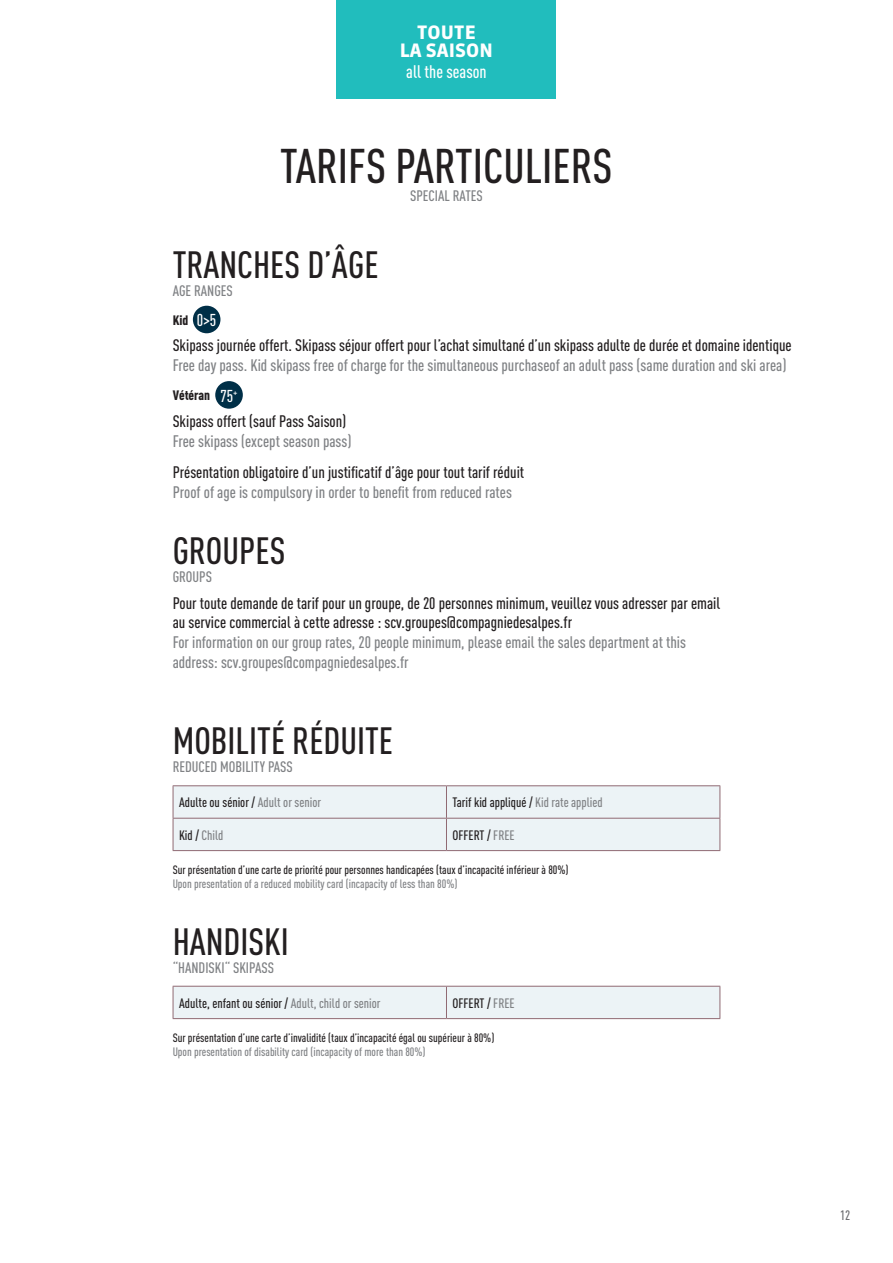
<style>
.page{position:relative;width:893px;height:1263px;background:#fff}
.page>*{position:absolute;margin:0;border:0;box-sizing:border-box;transform-origin:0 0}
.t1{font:500 48px "DIN Cond";color:#231f20}
.t2{font:500 37.5px "DIN Cond";color:#231f20}
.t3{font:700 18.45px "Sanuk OT";letter-spacing:.01em;color:#fff}
.t4{font:500 18px "DIN Cond";color:#fff}
.t5{font:500 16.95px "DIN Cond";color:#fff}
.t6{font:500 16.5px/19.8px "DIN Cond";color:#231f20}
.t7{font:500 16.5px/19.8px "DIN Cond";color:#808285}
.t8{font:500 15px "DIN Cond";color:#808285}
.t9{font:500 13.5px "DIN Cond";color:#231f20}
.t10{font:900 13.5px "DIN Cond";color:#231f20}
.t11{font:500 13.5px "DIN Cond";color:#808285}
.t12{font:500 13.5px "DIN Cond";color:#6c6d70}
.t13{font:500 12px "DIN Cond";color:#231f20}
.t14{font:500 12px "DIN Cond";color:#808285}
.s1{color:#808285}
.s2{color:#231f20}
</style>
<div class="page">
<div style="left:336px;top:0;width:220px;height:99px;background:#21bdbd"></div>
<div style="left:174px;top:786px;width:546px;height:64px;background:#ecf3f6"></div>
<hr style="left:173px;top:785px;width:273px;height:1px;background:#906a73">
<hr style="left:173px;top:786px;width:1px;height:32px;background:#906a73">
<hr style="left:446px;top:785px;width:274px;height:1px;background:#906a73">
<hr style="left:446px;top:786px;width:1px;height:32px;background:#906a73">
<hr style="left:720px;top:786px;width:1px;height:32px;background:#906a73">
<hr style="left:173px;top:818px;width:273px;height:1px;background:#906a73">
<hr style="left:173px;top:818px;width:1px;height:32px;background:#906a73">
<hr style="left:446px;top:818px;width:274px;height:1px;background:#906a73">
<hr style="left:446px;top:818px;width:1px;height:32px;background:#906a73">
<hr style="left:720px;top:818px;width:1px;height:32px;background:#906a73">
<hr style="left:173px;top:850px;width:273px;height:1px;background:#906a73">
<hr style="left:446px;top:850px;width:274px;height:1px;background:#906a73">
<div style="left:174px;top:987px;width:546px;height:31px;background:#ecf3f6"></div>
<hr style="left:173px;top:986px;width:273px;height:1px;background:#906a73">
<hr style="left:173px;top:986px;width:1px;height:32px;background:#906a73">
<hr style="left:446px;top:986px;width:274px;height:1px;background:#906a73">
<hr style="left:446px;top:986px;width:1px;height:32px;background:#906a73">
<hr style="left:720px;top:986px;width:1px;height:32px;background:#906a73">
<hr style="left:173px;top:1018px;width:273px;height:1px;background:#906a73">
<hr style="left:446px;top:1018px;width:274px;height:1px;background:#906a73">
<div style="left:193px;top:306px;width:27px;height:27px;background:#002f47;border-radius:50%"></div>
<div style="left:215px;top:381px;width:28px;height:28px;background:#002f47;border-radius:50%"></div>
<p class="t3" style="left:417px;top:20px;width:60px">TOUTE</p>
<p class="t3" style="left:400px;top:39px;width:95px">LA SAISON</p>
<p class="t4" style="left:406px;top:61px;width:82px">all the season</p>
<p class="t1" style="left:280px;top:138px;width:334px">TARIFS PARTICULIERS</p>
<p class="t8" style="left:410px;top:187px;width:74px">SPECIAL RATES</p>
<p class="t2" style="left:173px;top:242px;width:207px">TRANCHES D’ÂGE</p>
<p class="t8" style="left:173px;top:282px;width:62px">AGE RANGES</p>
<p class="t10" style="left:173px;top:312px;width:17px">Kid</p>
<p class="t5" style="left:197px;top:310px;width:21px">0&gt;5</p>
<p class="t6" style="left:173px;top:335px;width:620px">Skipass journée offert. Skipass séjour offert pour l’achat simultané d’un skipass adulte de durée et domaine identique</p>
<p class="t7" style="left:173px;top:355px;width:615px">Free day pass. Kid skipass free of charge for the simultaneous purchaseof an adult pass (same duration and ski area)</p>
<p class="t10" style="left:173px;top:387px;width:39px">Vétéran</p>
<p class="t5" style="left:220px;top:386px;width:19px">75<sup>+</sup></p>
<p class="t6" style="left:173px;top:411px;width:175px">Skipass offert (sauf Pass Saison)</p>
<p class="t7" style="left:173px;top:430px;width:180px">Free skipass (except season pass)</p>
<p class="t6" style="left:173px;top:462px;width:353px">Présentation obligatoire d’un justificatif d’âge pour tout tarif réduit</p>
<p class="t7" style="left:173px;top:482px;width:341px">Proof of age is compulsory in order to benefit from reduced rates</p>
<p class="t2" style="left:173px;top:529px;width:114px">GROUPES</p>
<p class="t8" style="left:173px;top:568px;width:41px">GROUPS</p>
<p class="t6" style="left:173px;top:592px;width:549px">Pour toute demande de tarif pour un groupe, de 20 personnes minimum, veuillez vous adresser par email au service commercial à cette adresse : scv.groupes@compagniedesalpes.fr</p>
<p class="t7" style="left:173px;top:632px;width:515px">For information on our group rates, 20 people minimum, please email the sales department at this address: scv.groupes@compagniedesalpes.fr</p>
<p class="t2" style="left:173px;top:719px;width:222px">MOBILITÉ RÉDUITE</p>
<p class="t8" style="left:173px;top:758px;width:122px">REDUCED MOBILITY PASS</p>
<p class="t9" style="left:179px;top:794px;width:144px">Adulte ou sénior / <span class="s1">Adult or senior</span></p>
<p class="t9" style="left:452px;top:794px;width:152px">Tarif kid appliqué / <span class="s1">Kid rate applied</span></p>
<p class="t11" style="left:179px;top:827px;width:46px"><span class="s2">Kid /</span> Child</p>
<p class="t9" style="left:452px;top:827px;width:64px">OFFERT / <span class="s1">FREE</span></p>
<p class="t13" style="left:173px;top:862px;width:397px">Sur présentation d’une carte de priorité pour personnes handicapées (taux d’incapacité inférieur à 80%)</p>
<p class="t14" style="left:173px;top:877px;width:286px">Upon presentation of a reduced mobility card (incapacity of less than 80%)</p>
<p class="t2" style="left:173px;top:919px;width:118px">HANDISKI</p>
<p class="t8" style="left:173px;top:958px;width:103px">“HANDISKI“ SKIPASS</p>
<p class="t9" style="left:179px;top:995px;width:203px">Adulte, enfant ou sénior / <span class="s1">Adult, child or senior</span></p>
<p class="t9" style="left:452px;top:995px;width:64px">OFFERT / <span class="s1">FREE</span></p>
<p class="t13" style="left:173px;top:1030px;width:323px">Sur présentation d’une carte d’invalidité (taux d’incapacité égal ou supérieur à 80%)</p>
<p class="t14" style="left:173px;top:1045px;width:254px">Upon presentation of disability card (incapacity of more than 80%)</p>
<p class="t12" style="left:840px;top:1208px;width:12px">12</p>
</div>
